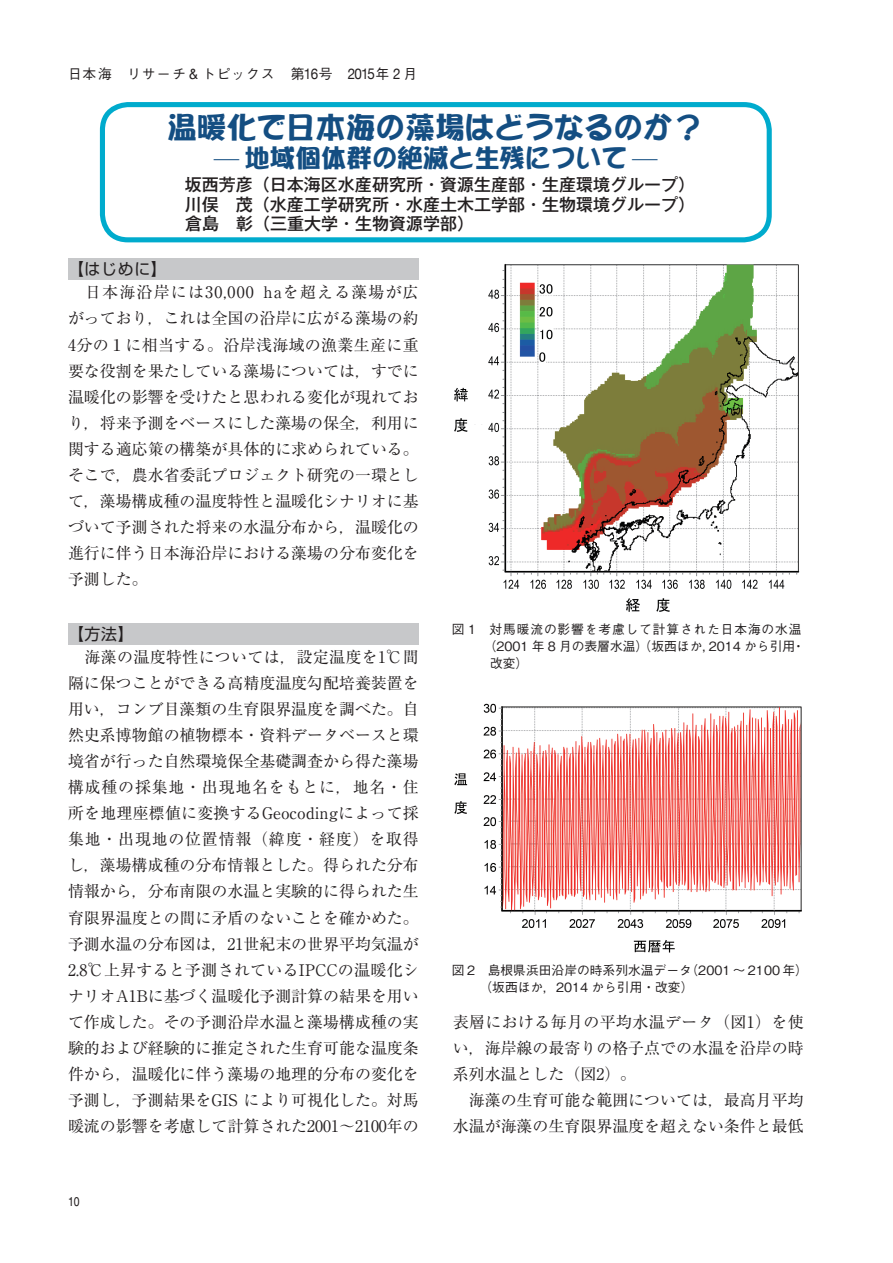
<style>
.page{position:relative;width:893px;height:1263px;background:#fff}
.page>*{position:absolute;margin:0;border:0;box-sizing:border-box;transform-origin:0 0}
.t1{font:29.7px "DFPOP1 Std W12";color:#144e82}
.t2{font:25.5px "DFPOP1 Std W12";color:#144e82}
.t3{font:500 16.95px "Gothic MB101 Pr 6 N";color:#231f20}
.t4{font:15.9px/26.1px "Ryumin Pr 6 N";color:#231f20;text-align:justify}
.t5{font:15.9px "Shin Go Pr 6 N";letter-spacing:.04em;color:#231f20}
.t6{font:500 13.8px "Gothic BBB Pr 6 N";letter-spacing:.07em;color:#231f20}
.t7{font:500 12.75px/17px "Gothic BBB Pr 6 N";color:#231f20}
.t8{font:500 12.75px "Gothic BBB Pr 6 N";letter-spacing:.065em;color:#231f20}
.t9{font:condensed 12.75px "Helvetica";color:#231f20}
.s1{font-family:"Helvetica Neue";font-weight:400;font-size:14.85px}
.s2{font-family:"Gothic MB101 Pr 6 N";font-weight:300}
</style>
<div class="page">
<div style="left:68px;top:258px;width:351px;height:22px;background:#c7c8ca"></div>
<div style="left:68px;top:623px;width:351px;height:21px;background:#c7c8ca"></div>
<div style="left:100px;top:102px;width:672px;height:140px;border:5px solid #00abcd;border-radius:26px"></div>
<img style="left:454px;top:264px;width:346px;height:348px">
<img style="left:454px;top:703px;width:347px;height:250px">
<p class="t6" style="left:68px;top:62px;width:351px">日本海　リサーチ &amp; トピックス　第<span class="s1">16</span>号　<span class="s1">2015</span>年 <span class="s1">2</span> 月</p>
<p class="t1" style="left:167px;top:112px;width:537px">温暖化で日本海の藻場はどうなるのか？</p>
<p class="t2" style="left:214px;top:144px;width:445px"><span class="s2">—</span> 地域個体群の絶滅と生残について <span class="s2">—</span></p>
<p class="t3" style="left:185px;top:171px;width:512px">坂西芳彦（日本海区水産研究所・資源生産部・生産環境グループ）</p>
<p class="t3" style="left:185px;top:190px;width:512px">川俣　茂（水産工学研究所・水産土木工学部・生物環境グループ）</p>
<p class="t3" style="left:185px;top:209px;width:291px">倉島　彰（三重大学・生物資源学部）</p>
<p class="t5" style="left:68px;top:256px;width:100px">【はじめに】</p>
<p class="t4" style="left:68px;top:279px;width:352px">　日本海沿岸には30,000 haを超える藻場が広がっており，これは全国の沿岸に広がる藻場の約4分の１に相当する。沿岸浅海域の漁業生産に重要な役割を果たしている藻場については，すでに温暖化の影響を受けたと思われる変化が現れており，将来予測をベースにした藻場の保全，利用に関する適応策の構築が具体的に求められている。そこで，農水省委託プロジェクト研究の一環として，藻場構成種の温度特性と温暖化シナリオに基づいて予測された将来の水温分布から，温暖化の進行に伴う日本海沿岸における藻場の分布変化を予測した。</p>
<p class="t5" style="left:68px;top:621px;width:67px">【方法】</p>
<p class="t4" style="left:68px;top:643px;width:352px">　海藻の温度特性については，設定温度を1℃間隔に保つことができる高精度温度勾配培養装置を用い，コンブ目藻類の生育限界温度を調べた。自然史系博物館の植物標本・資料データベースと環境省が行った自然環境保全基礎調査から得た藻場構成種の採集地・出現地名をもとに，地名・住所を地理座標値に変換するGeocodingによって採集地・出現地の位置情報（緯度・経度）を取得し，藻場構成種の分布情報とした。得られた分布情報から，分布南限の水温と実験的に得られた生育限界温度との間に矛盾のないことを確かめた。予測水温の分布図は，21世紀末の世界平均気温が2.8℃上昇すると予測されているIPCCの温暖化シナリオA1Bに基づく温暖化予測計算の結果を用いて作成した。その予測沿岸水温と藻場構成種の実験的および経験的に推定された生育可能な温度条件から，温暖化に伴う藻場の地理的分布の変化を予測し，予測結果をGIS により可視化した。対馬暖流の影響を考慮して計算された2001～2100年の</p>
<p class="t9" style="left:68px;top:1194px;width:13px">10</p>
<p class="t8" style="left:452px;top:619px;width:351px">図 1　対馬暖流の影響を考慮して計算された日本海の水温</p>
<p class="t7" style="left:484px;top:636px;width:322px">（2001 年 8 月の表層水温）（坂西ほか，2014 から引用・</p>
<p class="t7" style="left:490px;top:653px;width:40px">改変）</p>
<p class="t7" style="left:480px;top:961px;width:330px;text-indent:-28px">図 2　島根県浜田沿岸の時系列水温データ（2001 ～ 2100 年）（坂西ほか，2014 から引用・改変）</p>
<p class="t4" style="left:453px;top:1008px;width:352px">表層における毎月の平均水温データ（図1）を使い，海岸線の最寄りの格子点での水温を沿岸の時系列水温とした（図2）。</p>
<p class="t4" style="left:453px;top:1086px;width:352px">　海藻の生育可能な範囲については，最高月平均水温が海藻の生育限界温度を超えない条件と最低</p>
</div>
